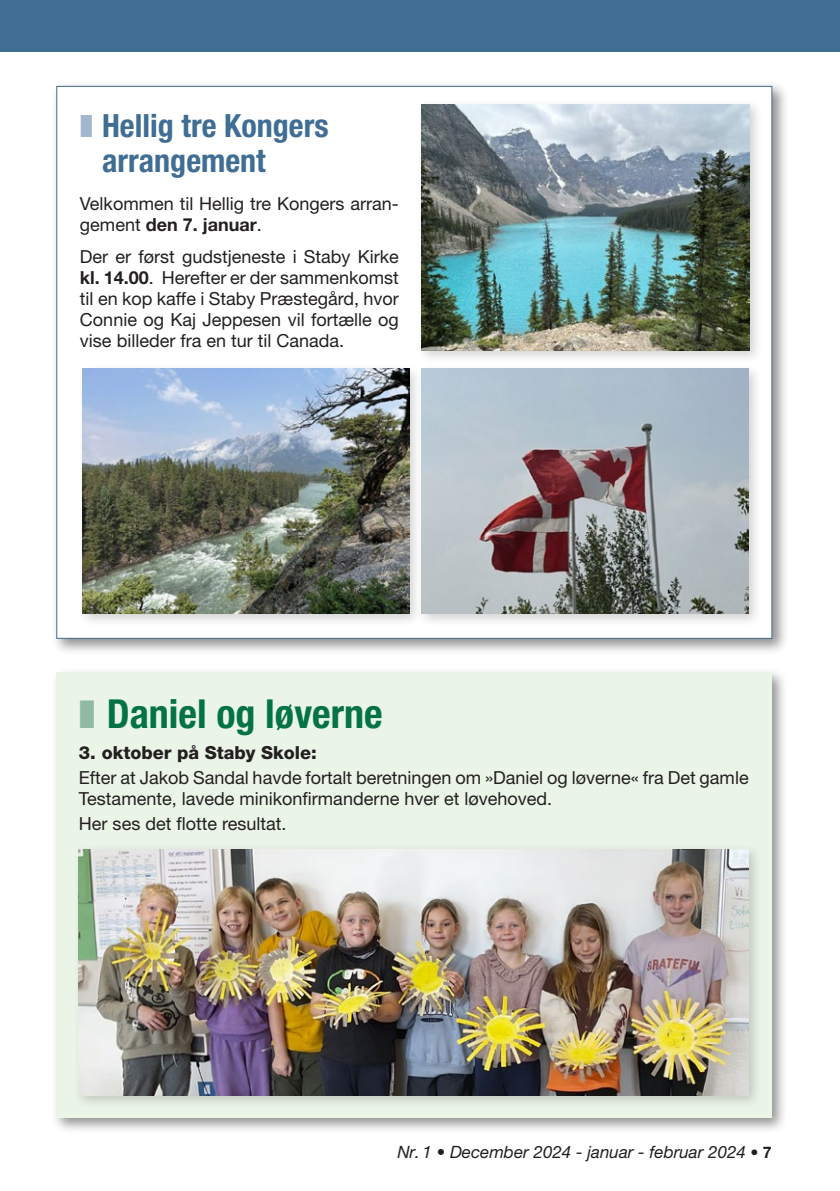
<style>
.page{position:relative;width:840px;height:1191px;background:#fff}
.page>*{position:absolute;margin:0;border:0;box-sizing:border-box;transform-origin:0 0}
.understregning{font:700 condensed 40px "Helvetica Neue LT Std";color:#047344}
.understregning-2{font:700 condensed 32px/35px "Helvetica Neue LT Std";color:#406d93}
.BRØDTEKST{font:18px/21px "Helvetica Neue LT Std";color:#231f20}
.BRØDTEKST-2{font:800 18px "Helvetica Neue LT Std";color:#231f20}
.t1{font:italic 17px "Helvetica Neue LT Std";color:#231f20}
.s1{color:#a2b6cd}
.s2{font-weight:700}
.s3{color:#91baa2}
.s4{font-weight:300;font-style:normal;font-size:16px}
.s5{font-weight:700;font-style:normal;font-size:16px}
</style>
<div class="page">
<div style="left:0;top:0;width:839px;height:51px;background:#406d93"></div>
<div style="left:51px;top:667px;width:736px;height:466px;background:#231f20;opacity:.5"></div>
<div style="left:56px;top:672px;width:715px;height:445px;background:#eaf4e7"></div>
<div style="left:73px;top:843px;width:688px;height:265px;background:#231f20;opacity:.2"></div>
<img style="left:79px;top:849px;width:669px;height:246px">
<div style="left:51px;top:81px;width:737px;height:574px;background:#231f20;opacity:.5"></div>
<div style="left:57px;top:86px;width:714px;height:552px;background:#fff"></div>
<div style="left:416px;top:99px;width:346px;height:264px;background:#231f20;opacity:.2"></div>
<img style="left:421px;top:104px;width:328px;height:246px">
<div style="left:416px;top:364px;width:345px;height:263px;background:#231f20;opacity:.2"></div>
<img style="left:422px;top:369px;width:325px;height:244px">
<div style="left:77px;top:364px;width:345px;height:263px;background:#231f20;opacity:.2"></div>
<img style="left:82px;top:369px;width:327px;height:244px">
<p class="understregning-2" style="left:102px;top:107px;width:228px;text-indent:-22px"><span class="s1">❚</span> Hellig tre Kongers arrangement</p>
<p class="BRØDTEKST" style="left:80px;top:193px;width:320px">Velkommen til Hellig tre Kongers arran&shy;gement <span class="s2">den 7. januar</span>.</p>
<p class="BRØDTEKST" style="left:80px;top:246px;width:320px;text-align:justify">Der er først gudstjeneste i Staby Kirke <span class="s2">kl. 14.00</span>. Herefter er der sammenkomst til en kop kaffe i Staby Præstegård, hvor Connie og Kaj Jeppesen vil fortælle og vise billeder fra en tur til Canada.</p>
<p class="understregning" style="left:79px;top:689px;width:305px"><span class="s3">❚</span> Daniel og løverne</p>
<p class="BRØDTEKST-2" style="left:79px;top:741px;width:239px">3. oktober på Staby Skole:</p>
<p class="BRØDTEKST" style="left:79px;top:766px;width:670px">Efter at Jakob Sandal havde fortalt beretningen om »Daniel og løverne« fra Det gamle<br>Testamente, lavede minikonfirmanderne hver et løvehoved.</p>
<p class="BRØDTEKST" style="left:79px;top:812px;width:209px">Her ses det flotte resultat.</p>
<p class="t1" style="left:397px;top:1141px;width:376px">Nr. 1 • December 2024 - januar - februar 2024 <span class="s4">•</span> <span class="s5">7</span></p>
</div>
